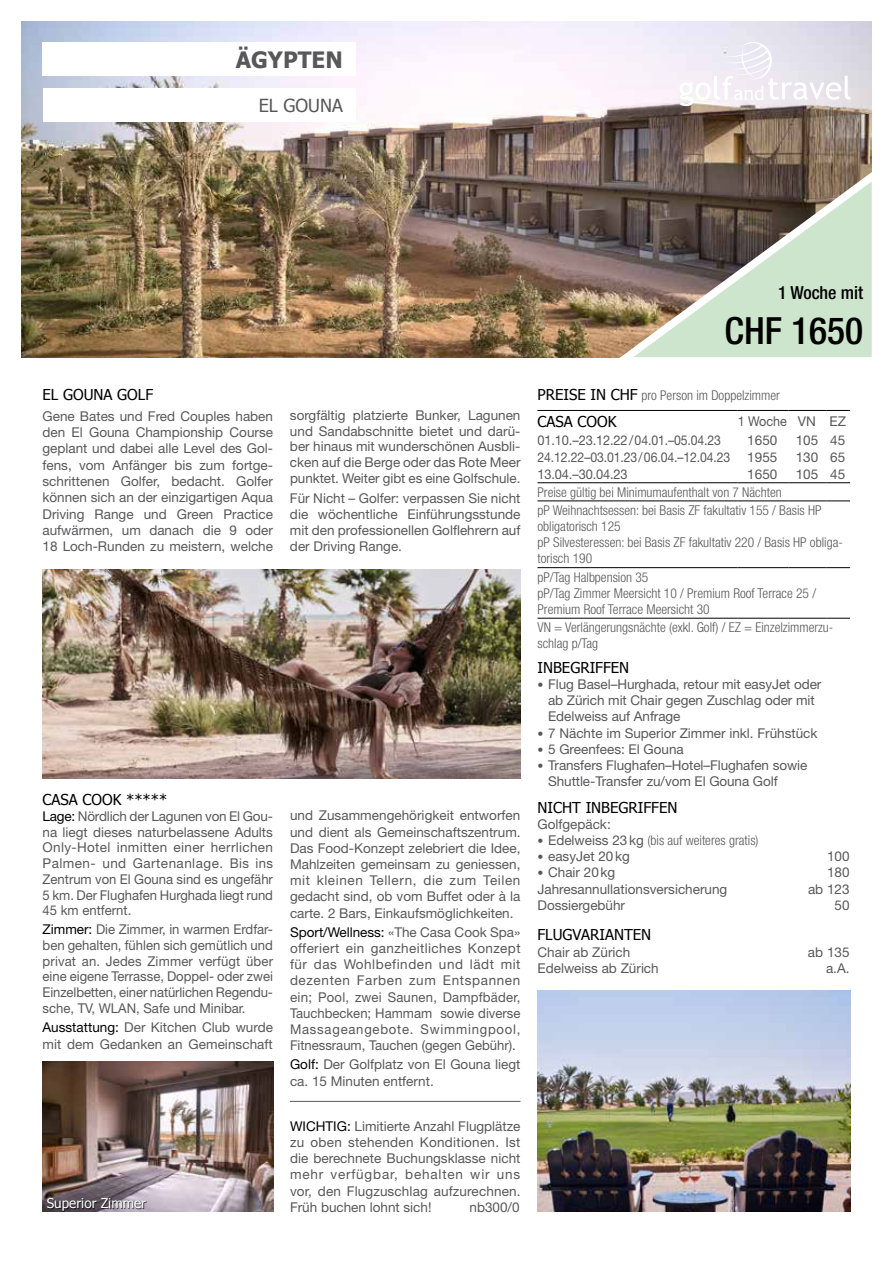
<style>
.page{position:relative;width:893px;height:1263px;background:#fff}
.page>*{position:absolute;margin:0;border:0;box-sizing:border-box;transform-origin:0 0}
.t1{font:500 condensed 37.5px "Helvetica Neue LT Pro";color:#000}
.t2{font:700 22.5px "Tahoma";color:#58585a}
.t3{font:500 condensed 18px "Helvetica Neue LT Pro";color:#000}
.t4{font:18px "Tahoma";color:#58585a}
.t5{font:15px "Tahoma";color:#000}
.t6{font:13.5px/16.2px "Helvetica Neue LT Pro";color:#58585a;text-align:justify}
.t7{font:300 condensed 13.5px/16.2px "Helvetica Neue LT Pro";color:#58585a}
.t8{font:13.5px "Helvetica Neue LT Pro";color:#58585a;scale:.95 1}
.t9{font:13.5px "Helvetica Neue LT Pro";color:#58585a;scale:.91 1}
.t10{font:13.5px "Tahoma";color:#fff}
.t11{font:13.5px "Helvetica Neue LT Pro";color:#58585a;scale:.93 1}
.s1{color:#000}
.s2{font-family:"Tahoma";font-weight:400;font-stretch:normal;font-size:15px;color:#000}
.s3{font-size:12px}
.s4{font-weight:400;font-stretch:normal;font-size:12px}
.s5{font-weight:400;font-stretch:normal}
</style>
<div class="page">
<img style="left:21px;top:21px;width:851px;height:336px">
<img style="left:43px;top:1061px;width:230px;height:151px">
<svg style="left:611px;top:159px;width:261px;height:199px"></svg>
<svg style="left:679px;top:42px;width:171px;height:64px"></svg>
<img style="left:43px;top:570px;width:477px;height:208px">
<div style="left:43px;top:43px;width:313px;height:33px;background:#fff"></div>
<div style="left:43px;top:89px;width:313px;height:33px;background:#fff"></div>
<hr style="left:290px;top:1101px;width:230px;height:1px;background:#58585a">
<hr style="left:537px;top:410px;width:200px;height:1px;background:#000">
<hr style="left:737px;top:410px;width:51px;height:1px;background:#000">
<hr style="left:788px;top:410px;width:39px;height:1px;background:#000">
<svg style="left:827px;top:410px;width:23px;height:1px"></svg>
<hr style="left:537px;top:482px;width:200px;height:1px;background:#000">
<hr style="left:537px;top:501px;width:200px;height:1px;background:#000">
<hr style="left:737px;top:501px;width:51px;height:1px;background:#000">
<hr style="left:788px;top:501px;width:39px;height:1px;background:#000">
<svg style="left:827px;top:501px;width:23px;height:1px"></svg>
<hr style="left:537px;top:567px;width:200px;height:1px;background:#000">
<hr style="left:737px;top:567px;width:51px;height:1px;background:#000">
<hr style="left:788px;top:567px;width:39px;height:1px;background:#000">
<svg style="left:827px;top:567px;width:23px;height:1px"></svg>
<hr style="left:537px;top:618px;width:200px;height:1px;background:#000">
<hr style="left:737px;top:618px;width:51px;height:1px;background:#000">
<hr style="left:788px;top:618px;width:39px;height:1px;background:#000">
<svg style="left:827px;top:618px;width:23px;height:1px"></svg>
<hr style="left:737px;top:482px;width:51px;height:1px;background:#000">
<hr style="left:788px;top:482px;width:39px;height:1px;background:#000">
<svg style="left:827px;top:482px;width:23px;height:1px"></svg>
<div style="left:47px;top:1198px;width:100px;height:13px;background:#000;opacity:.75"></div>
<img style="left:537px;top:990px;width:313px;height:222px">
<h2 class="t2" style="left:236px;top:44px;width:108px">ÄGYPTEN</h2>
<h3 class="t4" style="left:259px;top:94px;width:86px">EL GOUNA</h3>
<h3 class="t3" style="left:778px;top:282px;width:87px">1 Woche mit</h3>
<h1 class="t1" style="left:724px;top:309px;width:140px">CHF 1650</h1>
<p class="t5" style="left:43px;top:384px;width:112px">EL GOUNA GOLF</p>
<p class="t6" style="left:43px;top:407px;width:232px">Gene Bates und Fred Couples haben den El Gouna Championship Course geplant und dabei alle Level des Gol&shy;fens, vom Anfänger bis zum fortge&shy;schrittenen Golfer, bedacht. Golfer können sich an der einzigartigen Aqua Driving Range und Green Practice aufwärmen, um danach die 9 oder 18 Loch-Runden zu meistern, welche</p>
<p class="t6" style="left:290px;top:406px;width:232px">sorgfältig platzierte Bunker, Lagunen und Sandabschnitte bietet und darü&shy;ber hinaus mit wunderschönen Ausbli&shy;cken auf die Berge oder das Rote Meer punktet. Weiter gibt es eine Golfschule.</p>
<p class="t6" style="left:290px;top:490px;width:232px">Für Nicht – Golfer: verpassen Sie nicht die wöchentliche Einführungsstunde mit den professionellen Golflehrern auf der Driving Range.</p>
<p class="t5" style="left:43px;top:789px;width:126px">CASA COOK *****</p>
<p class="t6" style="left:43px;top:808px;width:232px;line-height:15.8px"><span class="s1">Lage:</span> Nördlich der Lagunen von El Gou&shy;na liegt dieses naturbelassene Adults Only-Hotel inmitten einer herrlichen Palmen- und Gartenanlage. Bis ins Zentrum von El Gouna sind es ungefähr 5 km. Der Flughafen Hurghada liegt rund 45 km entfernt.</p>
<p class="t6" style="left:43px;top:921px;width:232px"><span class="s1">Zimmer:</span> Die Zimmer, in warmen Erdfar&shy;ben gehalten, fühlen sich gemütlich und privat an. Jedes Zimmer verfügt über eine eigene Terrasse, Doppel- oder zwei Einzelbetten, einer natürlichen Regendu&shy;sche, TV, WLAN, Safe und Minibar.</p>
<p class="t6" style="left:43px;top:1019px;width:232px"><span class="s1">Ausstattung:</span> Der Kitchen Club wurde mit dem Gedanken an Gemeinschaft</p>
<p class="t10" style="left:47px;top:1194px;width:101px">Superior Zimmer</p>
<p class="t6" style="left:290px;top:807px;width:232px">und Zusammengehörigkeit entworfen und dient als Gemeinschaftszentrum.<br>Das Food-Konzept zelebriert die Idee, Mahlzeiten gemeinsam zu geniessen, mit kleinen Tellern, die zum Teilen gedacht sind, ob vom Buffet oder à la carte. 2 Bars, Einkaufsmöglichkeiten.</p>
<p class="t6" style="left:290px;top:923px;width:232px"><span class="s1">Sport/Wellness:</span> «The Casa Cook Spa» offeriert ein ganzheitliches Konzept für das Wohlbefinden und lädt mit dezenten Farben zum Entspannen ein; Pool, zwei Saunen, Dampfbäder, Tauchbecken; Hammam sowie diverse Massageangebote. Swimmingpool, Fitnessraum, Tauchen (gegen Gebühr).</p>
<p class="t6" style="left:290px;top:1056px;width:232px"><span class="s1">Golf:</span> Der Golfplatz von El Gouna liegt ca. 15 Minuten entfernt.</p>
<p class="t6" style="left:290px;top:1117px;width:232px"><span class="s1">WICHTIG:</span> Limitierte Anzahl Flugplätze zu oben stehenden Konditionen. Ist die berechnete Buchungsklasse nicht mehr verfügbar, behalten wir uns vor, den Flugzuschlag aufzurechnen.<br>Früh buchen lohnt sich!</p>
<p class="t6" style="left:469px;top:1198px;width:52px">nb300/0</p>
<p class="t7" style="left:537px;top:387px;width:244px"><span class="s2">PREISE IN CHF</span> pro Person im Doppelzimmer</p>
<p class="t5" style="left:537px;top:411px;width:80px">CASA COOK</p>
<p class="t11" style="left:738px;top:413px;width:118px">1 Woche VN EZ</p>
<p class="t8" style="left:537px;top:432px;width:195px">01.10.–23.12.22/04.01.–05.04.23</p>
<p class="t6" style="left:747px;top:432px;width:32px">1650</p>
<p class="t6" style="left:796px;top:432px;width:51px">105 45</p>
<p class="t9" style="left:537px;top:449px;width:213px">24.12.22–03.01.23/06.04.–12.04.23</p>
<p class="t6" style="left:747px;top:449px;width:32px">1955</p>
<p class="t6" style="left:796px;top:449px;width:51px">130 65</p>
<p class="t8" style="left:537px;top:466px;width:96px">13.04.–30.04.23</p>
<p class="t6" style="left:747px;top:466px;width:32px">1650</p>
<p class="t6" style="left:796px;top:466px;width:51px">105 45</p>
<p class="t7" style="left:537px;top:483px;width:285px;line-height:18.1px">Preise gültig bei Minimumaufenthalt von 7 Nächten<br>pP Weihnachtsessen: bei Basis ZF fakultativ 155 / Basis HP</p>
<p class="t7" style="left:537px;top:518px;width:307px">obligatorisch 125<br>pP Silvesteressen: bei Basis ZF fakultativ 220 / Basis HP obliga&shy;torisch 190</p>
<p class="t7" style="left:537px;top:569px;width:280px">pP/Tag Halbpension 35<br>pP/Tag Zimmer Meersicht 10 / Premium Roof Terrace 25 /<br>Premium Roof Terrace Meersicht 30</p>
<p class="t7" style="left:537px;top:619px;width:297px">VN = Verlängerungsnächte (exkl. Golf) / EZ = Einzelzimmerzu&shy;schlag p/Tag</p>
<p class="t5" style="left:537px;top:657px;width:93px">INBEGRIFFEN</p>
<p class="t6" style="left:548px;top:675px;width:275px;text-align:left;text-indent:-11px"><span class="s3">•</span> Flug Basel–Hurghada, retour mit easyJet oder ab Zürich mit Chair gegen Zuschlag oder mit<br>Edelweiss auf Anfrage</p>
<p class="t6" style="left:537px;top:725px;width:281px"><span class="s3">•</span> 7 Nächte im Superior Zimmer inkl. Frühstück</p>
<p class="t6" style="left:537px;top:741px;width:148px"><span class="s3">•</span> 5 Greenfees: El Gouna</p>
<p class="t6" style="left:548px;top:757px;width:261px;line-height:15.8px;text-indent:-11px"><span class="s3">•</span> Transfers Flughafen–Hotel–Flughafen sowie<br>Shuttle-Transfer zu/vom El Gouna Golf</p>
<p class="t5" style="left:537px;top:797px;width:142px">NICHT INBEGRIFFEN</p>
<p class="t6" style="left:537px;top:816px;width:75px">Golfgepäck:</p>
<p class="t7" style="left:537px;top:832px;width:223px"><span class="s4">•</span> <span class="s5">Edelweiss 23kg</span> (bis auf weiteres gratis)</p>
<p class="t6" style="left:537px;top:848px;width:94px"><span class="s3">•</span> easyJet 20kg</p>
<p class="t6" style="left:827px;top:848px;width:24px">100</p>
<p class="t6" style="left:537px;top:864px;width:79px"><span class="s3">•</span> Chair 20kg</p>
<p class="t6" style="left:827px;top:864px;width:24px">180</p>
<p class="t6" style="left:537px;top:880px;width:191px">Jahresannullationsversicherung</p>
<p class="t6" style="left:808px;top:880px;width:43px">ab 123</p>
<p class="t6" style="left:537px;top:897px;width:89px">Dossiergebühr</p>
<p class="t6" style="left:834px;top:897px;width:17px">50</p>
<p class="t5" style="left:537px;top:925px;width:115px">FLUGVARIANTEN</p>
<p class="t6" style="left:537px;top:943px;width:94px">Chair ab Zürich</p>
<p class="t6" style="left:808px;top:943px;width:43px">ab 135</p>
<p class="t6" style="left:537px;top:960px;width:123px">Edelweiss ab Zürich</p>
<p class="t6" style="left:826px;top:960px;width:25px">a.A.</p>
</div>
